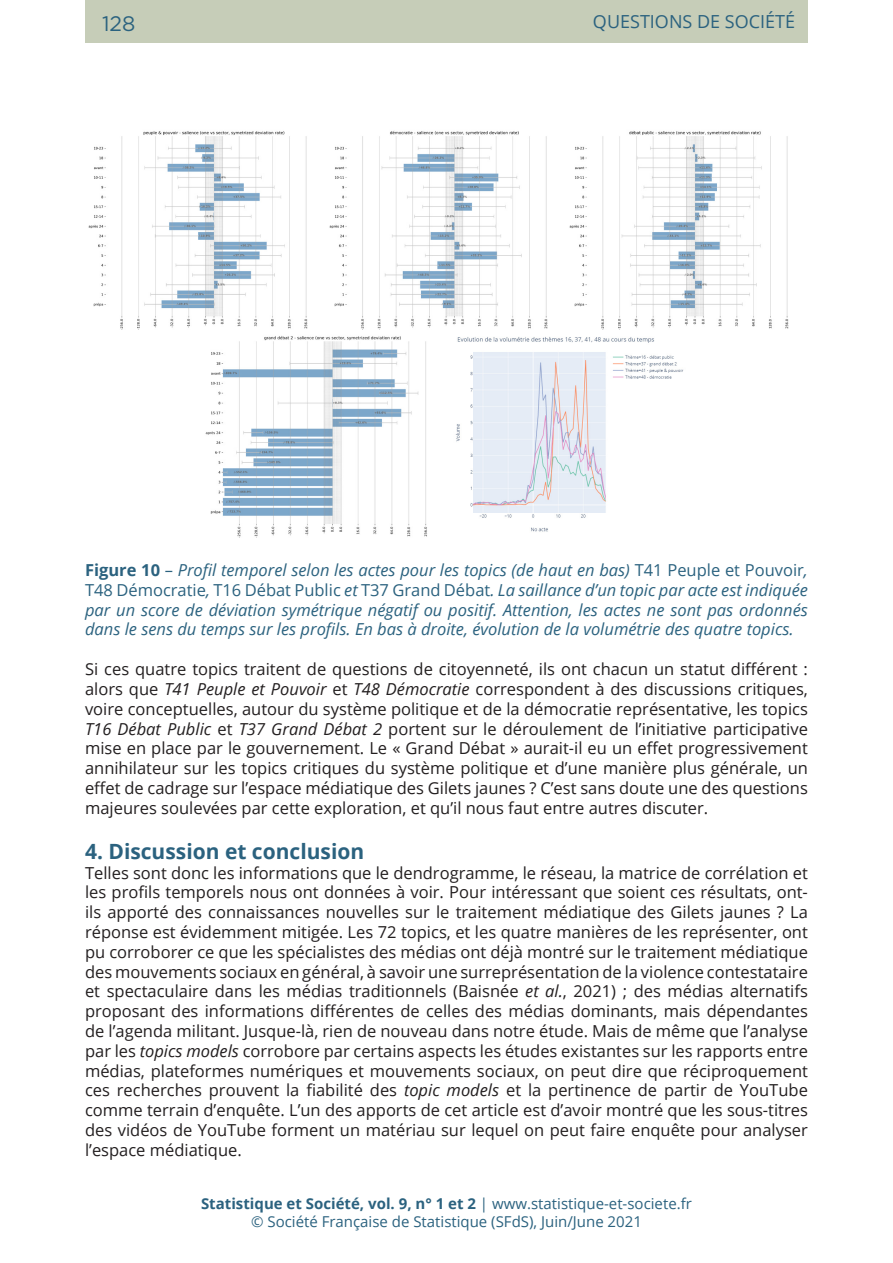
<style>
.page{position:relative;width:893px;height:1263px;background:#fff}
.page>*{position:absolute;margin:0;border:0;box-sizing:border-box;transform-origin:0 0}
.Title_14{font:700 21px "Open Sans";color:#2b627f}
.t1{font:21px "Gotham";color:#2b627f}
.Title_14_green{font:18px "Open Sans";color:#2b627f}
.Paragraph_Body{font:16.5px/19.8px "Open Sans";color:#231f20;text-align:justify}
.Paragraph_Body-2{font:italic 16.5px/19.8px "Open Sans";color:#2b627f;text-align:justify}
.t2{font:15px/18px "Open Sans";color:#2b627f;text-align:center}
.s1{font-weight:700;font-style:normal}
.s2{font-style:normal}
.s3{font-style:italic}
.s4{font-weight:700}
</style>
<div class="page">
<div style="left:85px;top:0;width:723px;height:43px;background:#c6cdb8"></div>
<img style="left:88px;top:131px;width:701px;height:199px">
<img style="left:205px;top:336px;width:478px;height:202px">
<p class="t1" style="left:102px;top:11px;width:35px">128</p>
<p class="Title_14_green" style="left:593px;top:10px;width:204px">QUESTIONS DE SOCIÉTÉ</p>
<p class="Paragraph_Body-2" style="left:85px;top:560px;width:724px"><span class="s1">Figure 10</span> <span class="s2">–</span> Profil temporel selon les actes pour les topics (de haut en bas) <span class="s2">T41 Peuple et Pouvoir</span>, <span class="s2">T48 Démocratie</span>, <span class="s2">T16 Débat Public</span> et <span class="s2">T37 Grand Débat</span>. La saillance d’un topic par acte est indiquée par un score de déviation symétrique négatif ou positif. Attention, les actes ne sont pas ordonnés dans le sens du temps sur les profils. En bas à droite, évolution de la volumétrie des quatre topics.</p>
<p class="Paragraph_Body" style="left:85px;top:659px;width:724px">Si ces quatre topics traitent de questions de citoyenneté, ils ont chacun un statut différent : alors que <span class="s3">T41 Peuple et Pouvoir</span> et <span class="s3">T48 Démocratie</span> correspondent à des discussions critiques, voire conceptuelles, autour du système politique et de la démocratie représentative, les topics <span class="s3">T16 Débat Public</span> et <span class="s3">T37 Grand Débat 2</span> portent sur le déroulement de l’initiative participative mise en place par le gouvernement. Le « Grand Débat » aurait-il eu un effet progressivement annihilateur sur les topics critiques du système politique et d’une manière plus générale, un effet de cadrage sur l’espace médiatique des Gilets jaunes ? C’est sans doute une des questions majeures soulevées par cette exploration, et qu’il nous faut entre autres discuter.</p>
<p class="Title_14" style="left:85px;top:836px;width:281px">4. Discussion et conclusion</p>
<p class="Paragraph_Body" style="left:85px;top:862px;width:724px">Telles sont donc les informations que le dendrogramme, le réseau, la matrice de corrélation et les profils temporels nous ont données à voir. Pour intéressant que soient ces résultats, ont&shy;ils apporté des connaissances nouvelles sur le traitement médiatique des Gilets jaunes ? La réponse est évidemment mitigée. Les 72 topics, et les quatre manières de les représenter, ont pu corroborer ce que les spécialistes des médias ont déjà montré sur le traitement médiatique des mouvements sociaux en général, à savoir une surreprésentation de la violence contestataire et spectaculaire dans les médias traditionnels (Baisnée <span class="s3">et al.</span>, 2021) ; des médias alternatifs proposant des informations différentes de celles des médias dominants, mais dépendantes de l’agenda militant. Jusque-là, rien de nouveau dans notre étude. Mais de même que l’analyse par les <span class="s3">topics models</span> corrobore par certains aspects les études existantes sur les rapports entre médias, plateformes numériques et mouvements sociaux, on peut dire que réciproquement ces recherches prouvent la fiabilité des <span class="s3">topic models</span> et la pertinence de partir de YouTube comme terrain d’enquête. L’un des apports de cet article est d’avoir montré que les sous-titres des vidéos de YouTube forment un matériau sur lequel on peut faire enquête pour analyser l’espace médiatique.</p>
<p class="t2" style="left:201px;top:1194px;width:492px"><span class="s4">Statistique et Société, vol. 9, n° 1 et 2</span> | www.statistique-et-societe.fr © Société Française de Statistique (SFdS), Juin/June 2021</p>
</div>
